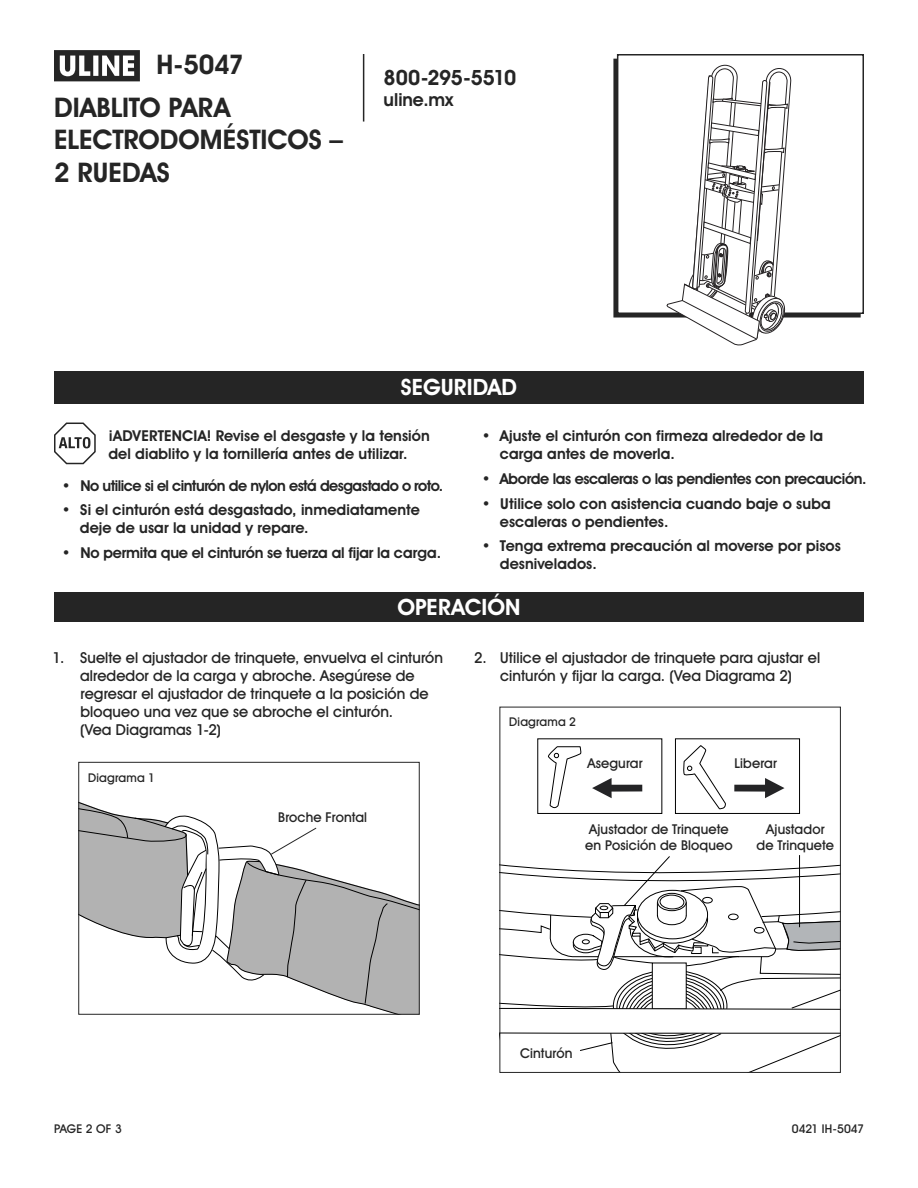
<style>
.page{position:relative;width:918px;height:1188px;background:#fff}
.page>*{position:absolute;margin:0;border:0;box-sizing:border-box;transform-origin:0 0}
.t1{font:700 27px/32.4px "Uline Two Knine";color:#252525}
._2_HEADING_REVERSE{font:700 22.5px "Uline Two Knine";letter-spacing:.005em;color:#fff}
.t2{font:700 21px "Uline Two Knine";letter-spacing:-.02em;color:#252525}
.t3{font:700 18px "Uline Two Knine";color:#252525}
._1_BODY_ALERT{font:700 15px/18px "Uline Two Knine";letter-spacing:.005em;color:#252525}
.t4{font:15px/18px "Uline Two Knine";letter-spacing:.005em;color:#252525}
._1_BODY_ALERT-2{font:700 15px "Uline Two Knine";letter-spacing:-.035em;color:#252525}
._1_BODY_ALERT-3{font:700 15px "Uline Two Knine";letter-spacing:-.025em;color:#252525}
.PARTS_LIST_TABLE_BOD{font:13.5px/16.2px "Uline Two Knine";letter-spacing:.01em;color:#252525;text-align:center}
._1_BODY__8pt{font:13.5px "Uline Two Knine";letter-spacing:.005em;color:#252525}
._1_BODY__8pt-2{font:12px "Uline Two Knine";letter-spacing:.015em;color:#252525}
</style>
<div class="page">
<hr style="left:363px;top:54px;width:1px;height:68px;background:#252525">
<svg style="left:54px;top:50px;width:86px;height:31px"></svg>
<div style="left:54px;top:372px;width:810px;height:32px;background:#252525"></div>
<div style="left:54px;top:592px;width:810px;height:30px;background:#252525"></div>
<svg style="left:548px;top:746px;width:34px;height:63px"></svg>
<svg style="left:592px;top:778px;width:50px;height:20px"></svg>
<div style="left:537px;top:738px;width:125px;height:76px;border:1px solid #000"></div>
<svg style="left:683px;top:745px;width:43px;height:65px"></svg>
<svg style="left:734px;top:778px;width:51px;height:20px"></svg>
<div style="left:675px;top:738px;width:125px;height:76px;border:1px solid #000"></div>
<svg style="left:502px;top:856px;width:337px;height:215px"></svg>
<hr style="left:799px;top:855px;width:1px;height:72px;background:#000">
<div style="left:500px;top:707px;width:341px;height:366px;border:1px solid #252525"></div>
<svg style="left:79px;top:800px;width:340px;height:214px"></svg>
<svg style="left:54px;top:423px;width:42px;height:41px"></svg>
<div style="left:617px;top:54px;width:247px;height:260px;border:2px solid #252525"></div>
<svg style="left:665px;top:65px;width:126px;height:281px"></svg>
<h1 class="t1" style="left:157px;top:48px;width:89px">H-5047</h1>
<h1 class="t1" style="left:54px;top:91px;width:291px">DIABLITO PARA<br>ELECTRODOMÉSTICOS –<br>2 RUEDAS</h1>
<h3 class="t2" style="left:384px;top:65px;width:134px">800-295-5510</h3>
<p class="t3" style="left:384px;top:88px;width:71px">uline.mx</p>
<h1 class="_2_HEADING_REVERSE" style="left:401px;top:374px;width:118px">SEGURIDAD</h1>
<p class="_1_BODY_ALERT" style="left:108px;top:427px;width:323px">¡ADVERTENCIA! Revise el desgaste y la tensión del diablito y la tornillería antes de utilizar.</p>
<p class="_1_BODY_ALERT-2" style="left:62px;top:476px;width:383px">• No utilice si el cinturón de nylon está desgastado o roto.</p>
<p class="_1_BODY_ALERT" style="left:80px;top:501px;width:341px;text-indent:-18px">• Si el cinturón está desgastado, inmediatamente deje de usar la unidad y repare.</p>
<p class="_1_BODY_ALERT" style="left:62px;top:544px;width:381px">• No permita que el cinturón se tuerza al fijar la carga.</p>
<p class="_1_BODY_ALERT" style="left:500px;top:427px;width:325px;text-indent:-18px">• Ajuste el cinturón con firmeza alrededor de la carga antes de moverla.</p>
<p class="_1_BODY_ALERT-3" style="left:482px;top:469px;width:386px">• Aborde las escaleras o las pendientes con precaución.</p>
<p class="_1_BODY_ALERT" style="left:500px;top:494px;width:332px;text-indent:-18px">• Utilice solo con asistencia cuando baje o suba escaleras o pendientes.</p>
<p class="_1_BODY_ALERT" style="left:500px;top:537px;width:342px;text-indent:-18px">• Tenga extrema precaución al moverse por pisos desnivelados.</p>
<h1 class="_2_HEADING_REVERSE" style="left:397px;top:594px;width:125px">OPERACIÓN</h1>
<p class="t4" style="left:80px;top:648px;width:365px;text-indent:-27px">1. Suelte el ajustador de trinquete, envuelva el cinturón alrededor de la carga y abroche. Asegúrese de regresar el ajustador de trinquete a la posición de bloqueo una vez que se abroche el cinturón.<br>(Vea Diagramas 1-2)</p>
<p class="t4" style="left:474px;top:648px;width:348px;text-align:center">2. Utilice el ajustador de trinquete para ajustar el cinturón y fijar la carga. (Vea Diagrama 2)</p>
<p class="_1_BODY__8pt-2" style="left:509px;top:715px;width:68px">Diagrama 2</p>
<p class="_1_BODY__8pt-2" style="left:88px;top:770px;width:68px">Diagrama 1</p>
<p class="_1_BODY__8pt" style="left:278px;top:809px;width:90px">Broche Frontal</p>
<p class="PARTS_LIST_TABLE_BOD" style="left:587px;top:755px;width:57px">Asegurar</p>
<p class="PARTS_LIST_TABLE_BOD" style="left:735px;top:755px;width:44px">Liberar</p>
<p class="PARTS_LIST_TABLE_BOD" style="left:589px;top:821px;width:141px">Ajustador de Trinquete</p>
<p class="PARTS_LIST_TABLE_BOD" style="left:585px;top:837px;width:149px">en Posición de Bloqueo</p>
<p class="PARTS_LIST_TABLE_BOD" style="left:757px;top:821px;width:79px">Ajustador de Trinquete</p>
<p class="PARTS_LIST_TABLE_BOD" style="left:520px;top:1045px;width:54px">Cinturón</p>
<p class="_1_BODY__8pt-2" style="left:54px;top:1122px;width:69px">PAGE 2 OF 3</p>
<p class="_1_BODY__8pt-2" style="left:792px;top:1122px;width:74px">0421 IH-5047</p>
</div>
